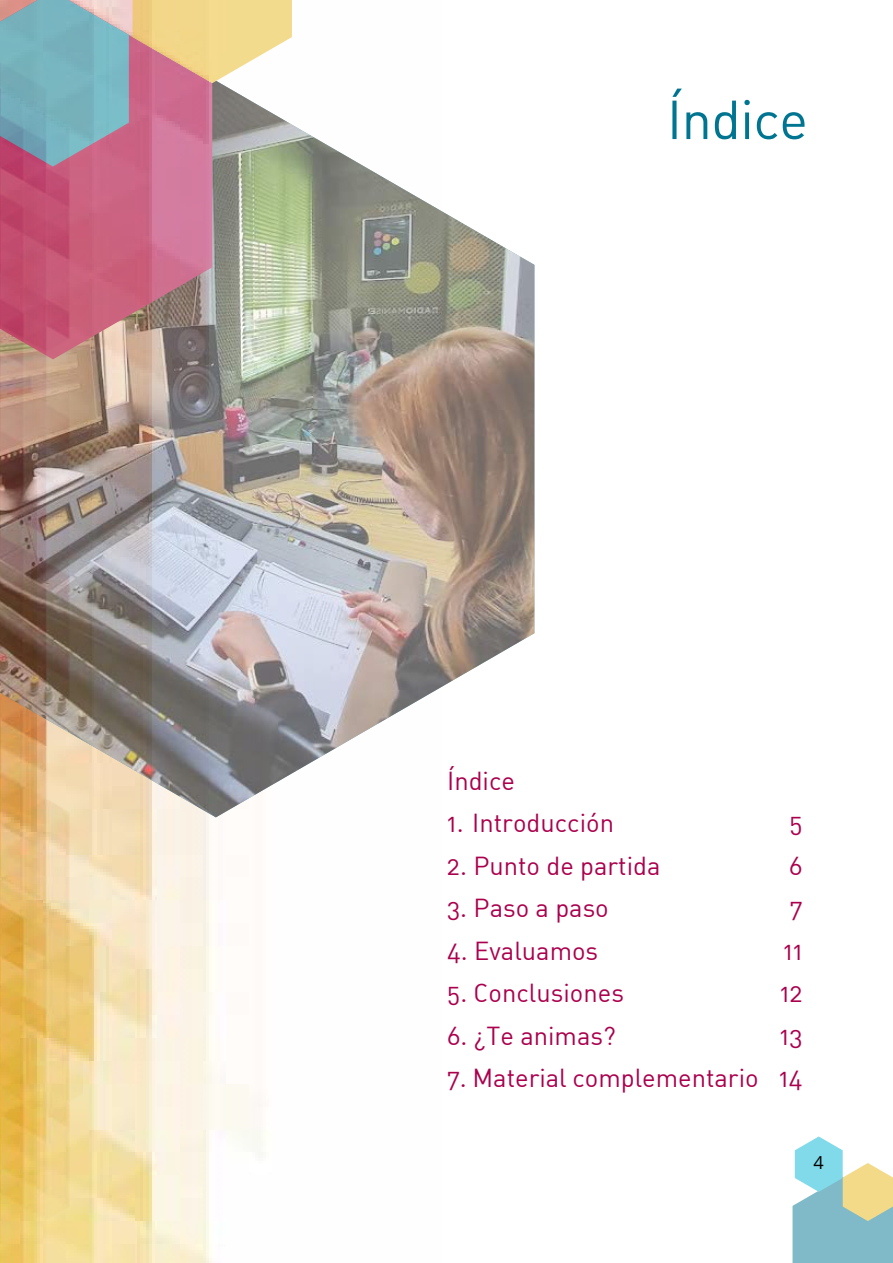
<style>
.page{position:relative;width:893px;height:1263px;background:#fff}
.page>*{position:absolute;margin:0;border:0;box-sizing:border-box;transform-origin:0 0}
.t1{font:54px "DIN Regular Alternate";letter-spacing:-.01em;color:#007591}
.t2{font:25.5px "DIN Regular Alternate";color:#ab004d}
.t3{font:18px "Open Sans";color:#000}
</style>
<div class="page">
<svg style="left:792px;top:1136px;width:101px;height:127px"></svg>
<img style="left:0;top:817px;width:263px;height:446px">
<img style="left:0;top:124px;width:534px;height:693px">
<svg style="left:0;top:167px;width:212px;height:192px;background:#c1687f"></svg>
<svg style="left:0;top:0;width:292px;height:167px;background:#b2aaa7"></svg>
<h1 class="t1" style="left:667px;top:86px;width:143px">Índice</h1>
<p class="t2" style="left:447px;top:764px;width:69px">Índice</p>
<p class="t2" style="left:447px;top:807px;width:168px">1. Introducción</p>
<p class="t2" style="left:789px;top:807px;width:15px">5</p>
<p class="t2" style="left:447px;top:849px;width:215px">2. Punto de partida</p>
<p class="t2" style="left:789px;top:849px;width:15px">6</p>
<p class="t2" style="left:447px;top:892px;width:163px">3. Paso a paso</p>
<p class="t2" style="left:790px;top:892px;width:14px">7</p>
<p class="t2" style="left:447px;top:934px;width:153px">4. Evaluamos</p>
<p class="t2" style="left:784px;top:934px;width:21px">11</p>
<p class="t2" style="left:447px;top:977px;width:178px">5. Conclusiones</p>
<p class="t2" style="left:780px;top:977px;width:24px">12</p>
<p class="t2" style="left:447px;top:1019px;width:170px">6. ¿Te animas?</p>
<p class="t2" style="left:780px;top:1019px;width:24px">13</p>
<p class="t2" style="left:447px;top:1062px;width:357px">7. Material complementario 14</p>
<p class="t3" style="left:813px;top:1150px;width:12px">4</p>
</div>
